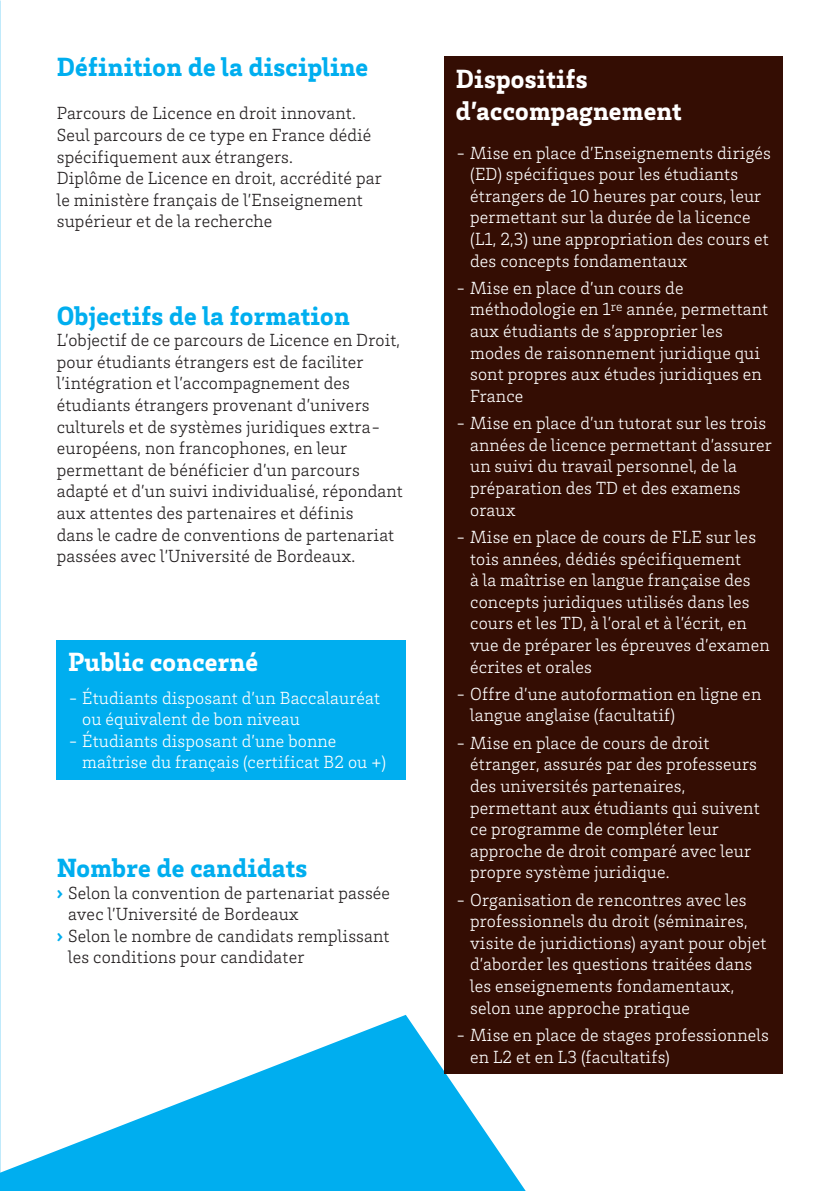
<style>
.page{position:relative;width:840px;height:1191px;background:#fff}
.page>*{position:absolute;margin:0;border:0;box-sizing:border-box;transform-origin:0 0}
._01_Titre_Bleu_13_5{font:900 27px "Brix Slab";letter-spacing:.01em;color:#00aeef}
._01_Titre_Blanc_13_5{font:900 27px/32.4px "Brix Slab";letter-spacing:.01em;color:#fff}
.t1{font:300 18px/21.6px "Brix Slab";letter-spacing:.01em;color:#fff}
._10_TEXTE_Light_9{font:300 18px/21.6px "Brix Slab";letter-spacing:.01em;color:#231f20}
.s1{font-weight:900;color:#00aeef}
</style>
<div class="page">
<svg style="left:0;top:1014px;width:525px;height:177px;fill:#00aeef"></svg>
<div style="left:444px;top:57px;width:338px;height:1017px;background:#340d03"></div>
<div style="left:57px;top:640px;width:348px;height:140px;background:#00aeef"></div>
<p class="_01_Titre_Bleu_13_5" style="left:57px;top:49px;width:313px">Définition de la discipline</p>
<p class="_10_TEXTE_Light_9" style="left:57px;top:102px;width:300px">Parcours de Licence en droit innovant.</p>
<p class="_10_TEXTE_Light_9" style="left:57px;top:123px;width:316px">Seul parcours de ce type en France dédié spécifiquement aux étrangers.</p>
<p class="_10_TEXTE_Light_9" style="left:57px;top:167px;width:326px">Diplôme de Licence en droit, accrédité par le ministère français de l’Enseignement supérieur et de la recherche</p>
<p class="_01_Titre_Bleu_13_5" style="left:57px;top:297px;width:294px">Objectifs de la formation</p>
<p class="_10_TEXTE_Light_9" style="left:57px;top:328px;width:347px">L’objectif de ce parcours de Licence en Droit, pour étudiants étrangers est de faciliter l’intégration et l’accompagnement des étudiants étrangers provenant d’univers culturels et de systèmes juridiques extra&shy;européens, non francophones, en leur permettant de bénéficier d’un parcours adapté et d’un suivi individualisé, répondant aux attentes des partenaires et définis<br>dans le cadre de conventions de partenariat passées avec l’Université de Bordeaux.</p>
<p class="_01_Titre_Blanc_13_5" style="left:68px;top:644px;width:191px">Public concerné</p>
<p class="t1" style="left:82px;top:686px;width:299px;text-indent:-14px">- Étudiants disposant d’un Baccalauréat ou équivalent de bon niveau</p>
<p class="t1" style="left:82px;top:729px;width:305px;text-indent:-14px">- Étudiants disposant d’une bonne maîtrise du français (certificat B2 ou +)</p>
<p class="_01_Titre_Bleu_13_5" style="left:57px;top:850px;width:252px">Nombre de candidats</p>
<p class="_10_TEXTE_Light_9" style="left:68px;top:881px;width:323px;text-indent:-11px"><span class="s1">›</span> Selon la convention de partenariat passée avec l’Université de Bordeaux</p>
<p class="_10_TEXTE_Light_9" style="left:68px;top:924px;width:323px;text-indent:-11px"><span class="s1">›</span> Selon le nombre de candidats remplissant les conditions pour candidater</p>
<p class="_01_Titre_Blanc_13_5" style="left:455px;top:61px;width:227px">Dispositifs d’accompagnement</p>
<p class="t1" style="left:470px;top:141px;width:302px;text-indent:-14px">- Mise en place d’Enseignements dirigés (ED) spécifiques pour les étudiants étrangers de 10 heures par cours, leur permettant sur la durée de la licence (L1, 2,3) une appropriation des cours et des concepts fondamentaux</p>
<p class="t1" style="left:470px;top:276px;width:299px;text-indent:-14px">- Mise en place d’un cours de méthodologie en 1<sup>re</sup> année, permettant aux étudiants de s’approprier les modes de raisonnement juridique qui sont propres aux études juridiques en<br>France</p>
<p class="t1" style="left:470px;top:411px;width:303px;text-indent:-14px">- Mise en place d’un tutorat sur les trois années de licence permettant d’assurer un suivi du travail personnel, de la préparation des TD et des examens oraux</p>
<p class="t1" style="left:470px;top:525px;width:301px;text-indent:-14px">- Mise en place de cours de FLE sur les tois années, dédiés spécifiquement<br>à la maîtrise en langue française des concepts juridiques utilisés dans les cours et les TD, à l’oral et à l’écrit, en vue de préparer les épreuves d’examen écrites et orales</p>
<p class="t1" style="left:470px;top:682px;width:292px;text-indent:-14px">- Offre d’une autoformation en ligne en langue anglaise (facultatif)</p>
<p class="t1" style="left:470px;top:731px;width:291px;text-indent:-14px">- Mise en place de cours de droit étranger, assurés par des professeurs des universités partenaires, permettant aux étudiants qui suivent ce programme de compléter leur approche de droit comparé avec leur propre système juridique.</p>
<p class="t1" style="left:470px;top:888px;width:298px;text-indent:-14px">- Organisation de rencontres avec les professionnels du droit (séminaires, visite de juridictions) ayant pour objet d’aborder les questions traitées dans les enseignements fondamentaux, selon une approche pratique</p>
<p class="t1" style="left:470px;top:1023px;width:300px;text-indent:-14px">- Mise en place de stages professionnels en L2 et en L3 (facultatifs)</p>
</div>
